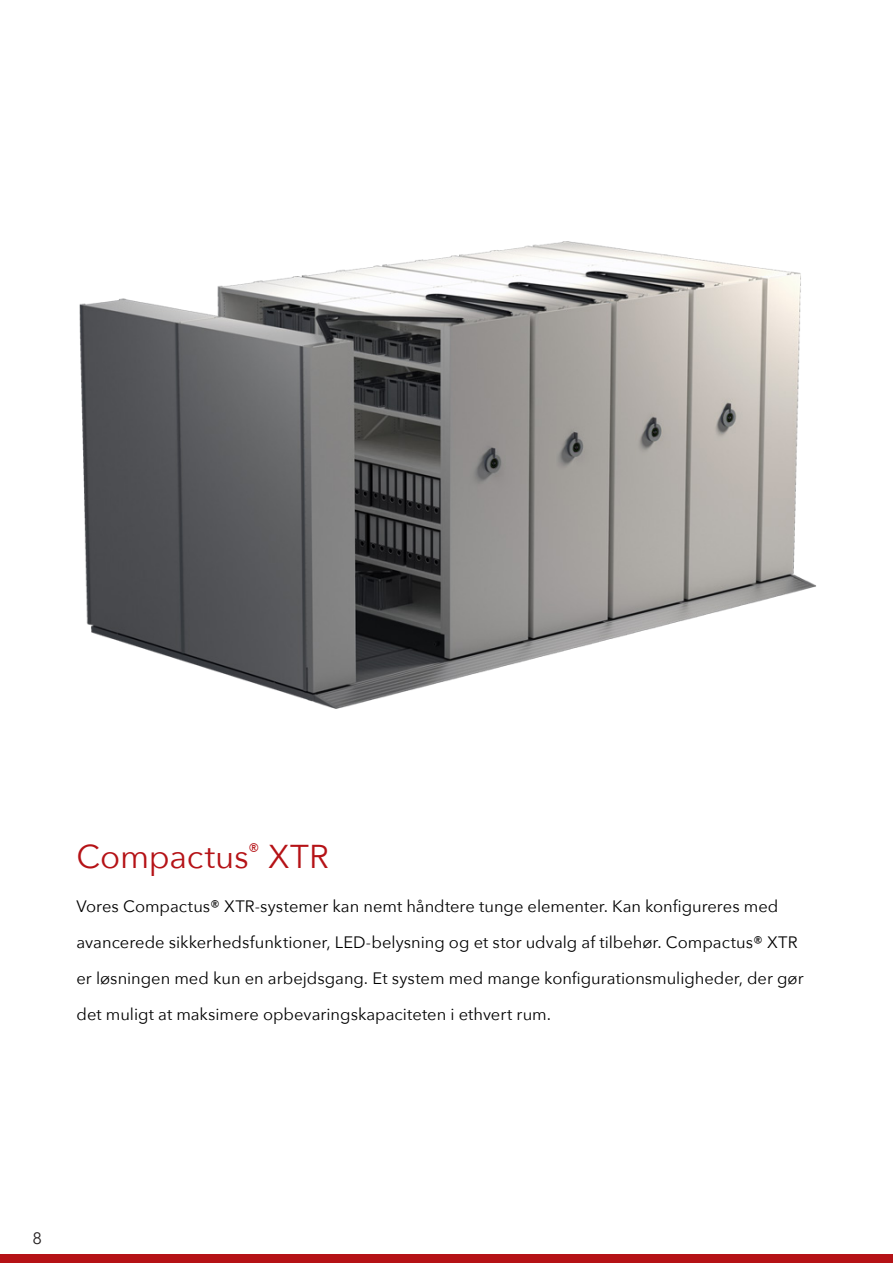
<style>
.page{position:relative;width:893px;height:1263px;background:#fff}
.page>*{position:absolute;margin:0;border:0;box-sizing:border-box;transform-origin:0 0}
.Subheader_RED{font:33px "Avenir Next";letter-spacing:-.005em;color:#b51216}
.BR_COPY_11_22{font:16.5px/36px "Avenir Next";color:#000}
.t1{font:16.5px "Avenir Next";color:#231f20}
</style>
<div class="page">
<div style="left:0;top:1254px;width:893px;height:9px;background:#b51216"></div>
<img style="left:79px;top:241px;width:737px;height:468px">
<p class="Subheader_RED" style="left:77px;top:828px;width:254px">Compactus<sup>®</sup> XTR</p>
<p class="BR_COPY_11_22" style="left:77px;top:888px;width:729px">Vores Compactus® XTR-systemer kan nemt håndtere tunge elementer. Kan konfigureres med avancerede sikkerhedsfunktioner, LED-belysning og et stor udvalg af tilbehør. Compactus® XTR er løsningen med kun en arbejdsgang. Et system med mange konfigurationsmuligheder, der gør det muligt at maksimere opbevaringskapaciteten i ethvert rum.</p>
<p class="t1" style="left:33px;top:1224px;width:11px">8</p>
</div>
